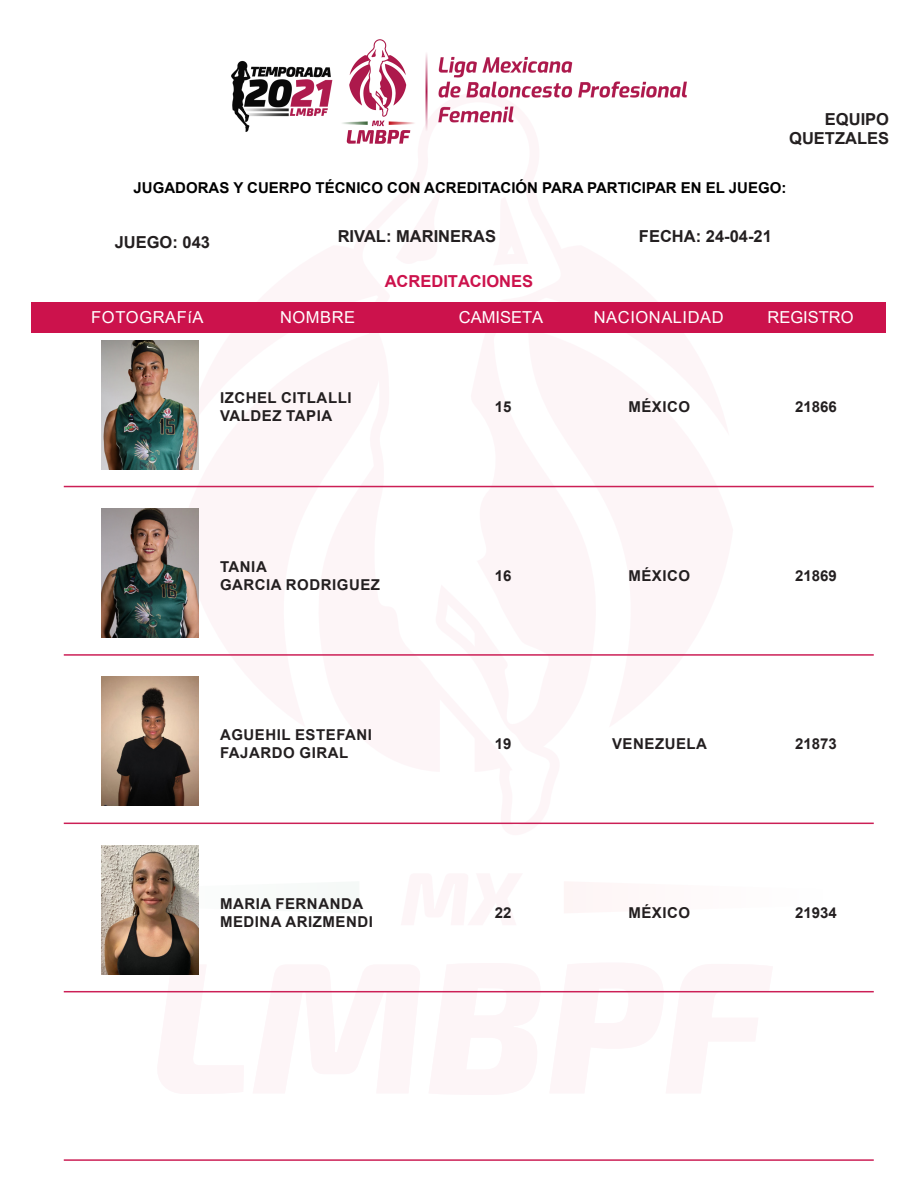
<style>
.page{position:relative;width:918px;height:1188px;background:#fff}
.page>*{position:absolute;margin:0;border:0;box-sizing:border-box;transform-origin:0 0}
.t1{font:700 16.5px/19.8px "Arial";color:#231f20;text-align:right}
.t2{font:16.5px "Arial";letter-spacing:.035em;color:#fff}
.t3{font:16.5px "Arial";color:#fff}
.t4{font:700 16.5px "Arial";color:#cc124c}
.t5{font:700 15px/18px "Arial";letter-spacing:.035em;color:#231f20}
.t6{font:700 15px "Arial";color:#000}
</style>
<div class="page">
<svg style="left:181px;top:302px;width:552px;height:470px;fill:#fdf5f7"></svg>
<svg style="left:145px;top:952px;width:639px;height:41px"></svg>
<svg style="left:101px;top:870px;width:98px;height:54px"></svg>
<svg style="left:349px;top:302px;width:223px;height:523px;fill:#fdf5f7"></svg>
<svg style="left:360px;top:302px;width:203px;height:523px"></svg>
<div style="left:32px;top:303px;width:854px;height:30px;background:#cc124c"></div>
<img style="left:231px;top:39px;width:456px;height:105px">
<img style="left:102px;top:340px;width:96px;height:129px">
<hr style="left:64px;top:486px;width:810px;height:1px;background:#cc1f56">
<img style="left:102px;top:509px;width:96px;height:129px">
<hr style="left:64px;top:654px;width:810px;height:2px;background:#cc1f56">
<img style="left:102px;top:677px;width:96px;height:129px">
<hr style="left:64px;top:823px;width:810px;height:1px;background:#cc1f56">
<img style="left:102px;top:845px;width:96px;height:129px">
<hr style="left:64px;top:991px;width:810px;height:1px;background:#cc1f56">
<hr style="left:64px;top:1159px;width:810px;height:2px;background:#cc1f56">
<p class="t1" style="left:789px;top:109px;width:101px">EQUIPO<br>QUETZALES</p>
<p class="t6" style="left:134px;top:178px;width:654px">JUGADORAS Y CUERPO TÉCNICO CON ACREDITACIÓN PARA PARTICIPAR EN EL JUEGO:</p>
<p class="t1" style="left:115px;top:233px;width:97px">JUEGO: 043</p>
<p class="t1" style="left:338px;top:226px;width:160px">RIVAL: MARINERAS</p>
<p class="t1" style="left:639px;top:226px;width:134px">FECHA: 24-04-21</p>
<p class="t4" style="left:385px;top:270px;width:150px">ACREDITACIONES</p>
<p class="t2" style="left:91px;top:306px;width:114px">FOTOGRAFíA</p>
<p class="t2" style="left:280px;top:306px;width:77px">NOMBRE</p>
<p class="t3" style="left:459px;top:306px;width:86px">CAMISETA</p>
<p class="t3" style="left:768px;top:306px;width:88px">REGISTRO</p>
<p class="t2" style="left:594px;top:306px;width:131px">NACIONALIDAD</p>
<p class="t5" style="left:220px;top:389px;width:133px">IZCHEL CITLALLI</p>
<p class="t5" style="left:220px;top:407px;width:114px">VALDEZ TAPIA</p>
<p class="t5" style="left:210px;top:389px;width:182px">&lt;&lt;NOMBRE COMPLETO (APELLIDOS)&gt;&gt;</p>
<p class="t5" style="left:220px;top:558px;width:48px">TANIA</p>
<p class="t5" style="left:220px;top:576px;width:162px">GARCIA RODRIGUEZ</p>
<p class="t5" style="left:220px;top:726px;width:154px">AGUEHIL ESTEFANI</p>
<p class="t5" style="left:220px;top:744px;width:130px">FAJARDO GIRAL</p>
<p class="t5" style="left:220px;top:894px;width:145px">MARIA FERNANDA</p>
<p class="t5" style="left:220px;top:912px;width:154px">MEDINA ARIZMENDI</p>
<p class="t5" style="left:495px;top:398px;width:18px">15</p>
<p class="t5" style="left:628px;top:398px;width:63px">MÉXICO</p>
<p class="t5" style="left:795px;top:398px;width:43px">21866</p>
<p class="t5" style="left:495px;top:567px;width:18px">16</p>
<p class="t5" style="left:628px;top:567px;width:63px">MÉXICO</p>
<p class="t5" style="left:795px;top:567px;width:43px">21869</p>
<p class="t5" style="left:495px;top:735px;width:18px">19</p>
<p class="t5" style="left:612px;top:735px;width:97px">VENEZUELA</p>
<p class="t5" style="left:795px;top:735px;width:43px">21873</p>
<p class="t5" style="left:495px;top:903px;width:18px">22</p>
<p class="t5" style="left:628px;top:903px;width:63px">MÉXICO</p>
<p class="t5" style="left:795px;top:903px;width:43px">21934</p>
</div>
